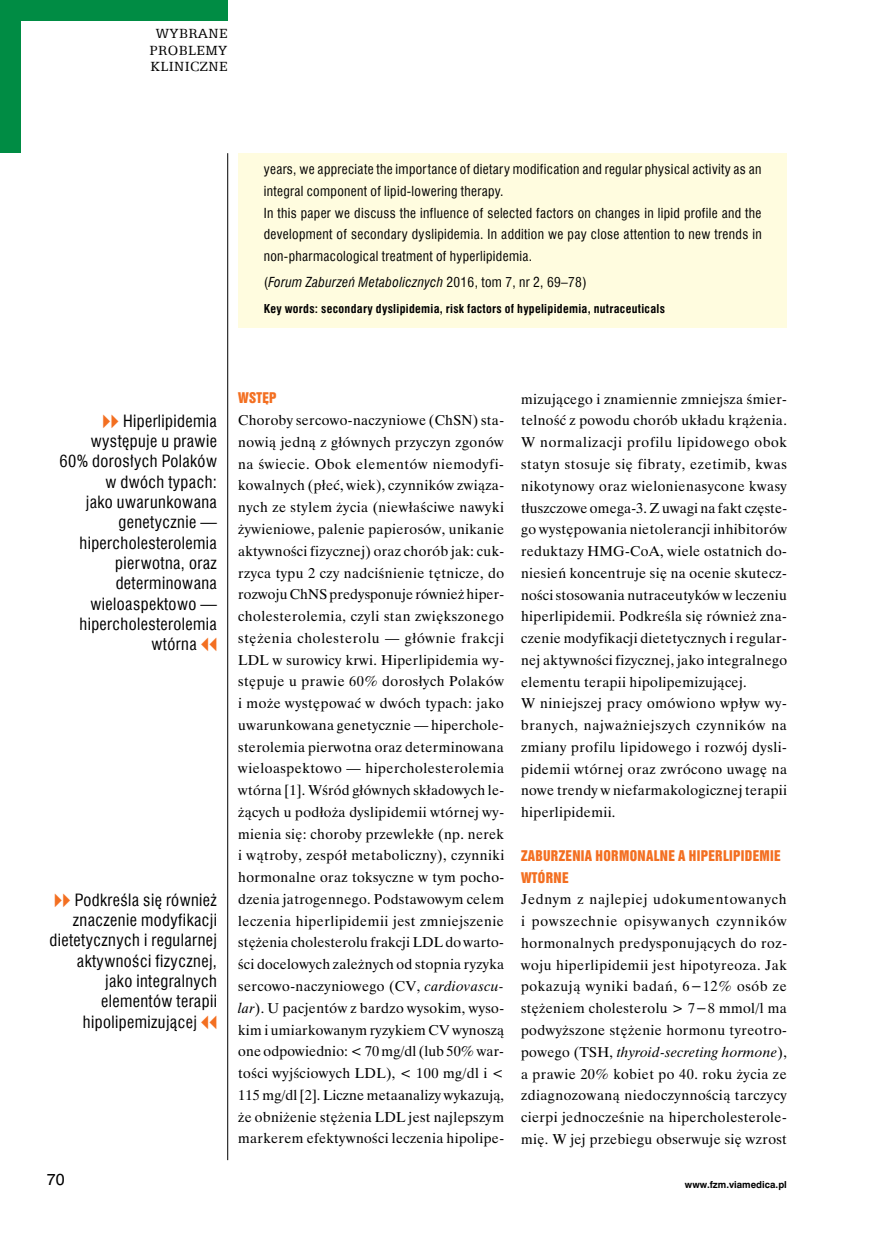
<style>
.page{position:relative;width:872px;height:1234px;background:#fff}
.page>*{position:absolute;margin:0;border:0;box-sizing:border-box;transform-origin:0 0}
.t1{font:16.5px/20.2px "Swis 721 Cn EU";letter-spacing:.025em;color:#000;text-align:right}
.t2{font:15px/16.5px "Egyptian 505 EU";letter-spacing:.03em;color:#000;text-align:center}
.t3{font:15px "Swis 721 PL";color:#000}
.t4{font:14.25px/21.8px "Time Ibis EE";letter-spacing:.025em;color:#000;text-align:justify}
.t5{font:13.5px/21.8px "Swis 721 Cn EU";letter-spacing:.025em;color:#000}
.t6{font:italic 13.5px "Swis 721 Cn EU";letter-spacing:.025em;color:#000}
.t7{font:13.5px/21.8px "Swis 921 EU";letter-spacing:.025em;color:#f36f21}
.t8{font:700 12px "Swis 721 Cn EU";letter-spacing:.025em;color:#000}
.t9{font:700 9px "Swis 721 PL";color:#000}
.s1{font-style:normal}
.s2{font-family:"Newspaper Pi PL";color:#f36f21}
.s3{font-style:italic}
</style>
<div class="page">
<hr style="left:227px;top:153px;width:1px;height:1006px;background:#000">
<div style="left:0;top:0;width:227px;height:21px;background:#008c44"></div>
<div style="left:0;top:0;width:21px;height:153px;background:#008c44"></div>
<div style="left:238px;top:153px;width:549px;height:174px;background:#fffcdf"></div>
<p class="t2" style="left:149px;top:25px;width:79px">WYBRANE<br>PROBLEMY<br>KLINICZNE</p>
<p class="t5" style="left:264px;top:158px;width:499px">years, we appreciate the importance of dietary modification and regular physical activity as an integral component of lipid-lowering therapy.<br>In this paper we discuss the influence of selected factors on changes in lipid profile and the development of secondary dyslipidemia. In addition we pay close attention to new trends in non-pharmacological treatment of hyperlipidemia.</p>
<p class="t6" style="left:264px;top:274px;width:324px"><span class="s1">(</span>Forum Zaburzeń Metabolicznych <span class="s1">2016, tom 7, nr 2, 69–78)</span></p>
<p class="t8" style="left:264px;top:301px;width:403px">Key words: secondary dyslipidemia, risk factors of hypelipidemia, nutraceuticals</p>
<p class="t1" style="left:59px;top:410px;width:159px"><span class="s2">VV</span> Hiperlipidemia występuje u prawie<br>60% dorosłych Polaków w dwóch typach:<br>jako uwarunkowana genetycznie — hipercholesterolemia pierwotna, oraz determinowana wieloaspektowo — hipercholesterolemia wtórna <span class="s2">CC</span></p>
<p class="t1" style="left:49px;top:889px;width:169px"><span class="s2">VV</span> Podkreśla się również znaczenie modyfikacji dietetycznych i regularnej aktywności fizycznej, jako integralnych elementów terapii hipolipemizującej <span class="s2">CC</span></p>
<p class="t7" style="left:238px;top:387px;width:40px">WSTĘP</p>
<p class="t4" style="left:238px;top:409px;width:267px">Choroby sercowo-naczyniowe (ChSN) sta&shy;nowią jedną z głównych przyczyn zgonów na świecie. Obok elementów niemodyfi&shy;kowalnych (płeć, wiek), czynników związa&shy;nych ze stylem życia (niewłaściwe nawyki żywieniowe, palenie papierosów, unikanie aktywności fizycznej) oraz chorób jak: cuk&shy;rzyca typu 2 czy nadciśnienie tętnicze, do rozwoju ChNS predysponuje również hiper&shy;cholesterolemia, czyli stan zwiększonego stężenia cholesterolu — głównie frakcji LDL w surowicy krwi. Hiperlipidemia wy&shy;stępuje u prawie 60% dorosłych Polaków i może występować w dwóch typach: jako uwarunkowana genetycznie — hiperchole&shy;sterolemia pierwotna oraz determinowana wieloaspektowo — hipercholesterolemia wtórna [1]. Wśród głównych składowych le&shy;żących u podłoża dyslipidemii wtórnej wy&shy;mienia się: choroby przewlekłe (np. nerek i wątroby, zespół metaboliczny), czynniki hormonalne oraz toksyczne w tym pocho&shy;dzenia jatrogennego. Podstawowym celem leczenia hiperlipidemii jest zmniejszenie stężenia cholesterolu frakcji LDL do warto&shy;ści docelowych zależnych od stopnia ryzyka sercowo-naczyniowego (CV, <span class="s3">cardiovascu&shy;lar</span>). U pacjentów z bardzo wysokim, wyso&shy;kim i umiarkowanym ryzykiem CV wynoszą one odpowiednio: &lt; 70 mg/dl (lub 50% war&shy;tości wyjściowych LDL), &lt; 100 mg/dl i &lt; 115 mg/dl [2]. Liczne metaanalizy wykazują, że obniżenie stężenia LDL jest najlepszym markerem efektywności leczenia hipolipe-</p>
<p class="t4" style="left:521px;top:388px;width:267px;text-align:left">mizującego i znamiennie zmniejsza śmier&shy;telność z powodu chorób układu krążenia.<br>W normalizacji profilu lipidowego obok statyn stosuje się fibraty, ezetimib, kwas nikotynowy oraz wielonienasycone kwasy tłuszczowe omega-3. Z uwagi na fakt częste&shy;go występowania nietolerancji inhibitorów reduktazy HMG-CoA, wiele ostatnich do&shy;niesień koncentruje się na ocenie skutecz&shy;ności stosowania nutraceutyków w leczeniu hiperlipidemii. Podkreśla się również zna&shy;czenie modyfikacji dietetycznych i regular&shy;nej aktywności fizycznej, jako integralnego elementu terapii hipolipemizującej.<br>W niniejszej pracy omówiono wpływ wy&shy;branych, najważniejszych czynników na zmiany profilu lipidowego i rozwój dysli&shy;pidemii wtórnej oraz zwrócono uwagę na nowe trendy w niefarmakologicznej terapii hiperlipidemii.</p>
<p class="t7" style="left:521px;top:844px;width:261px">ZABURZENIA HORMONALNE A HIPERLIPIDEMIE<br>WTÓRNE</p>
<p class="t4" style="left:521px;top:888px;width:267px">Jednym z najlepiej udokumentowanych i powszechnie opisywanych czynników hormonalnych predysponujących do roz&shy;woju hiperlipidemii jest hipotyreoza. Jak pokazują wyniki badań, 6−12% osób ze stężeniem cholesterolu &gt; 7−8 mmol/l ma podwyższone stężenie hormonu tyreotro&shy;powego (TSH, <span class="s3">thyroid-secreting hormone</span>), a prawie 20% kobiet po 40. roku życia ze zdiagnozowaną niedoczynnością tarczycy cierpi jednocześnie na hipercholesterole&shy;mię. W jej przebiegu obserwuje się wzrost</p>
<p class="t3" style="left:47px;top:1169px;width:19px">70</p>
<p class="t9" style="left:685px;top:1178px;width:103px">www.fzm.viamedica.pl</p>
</div>
